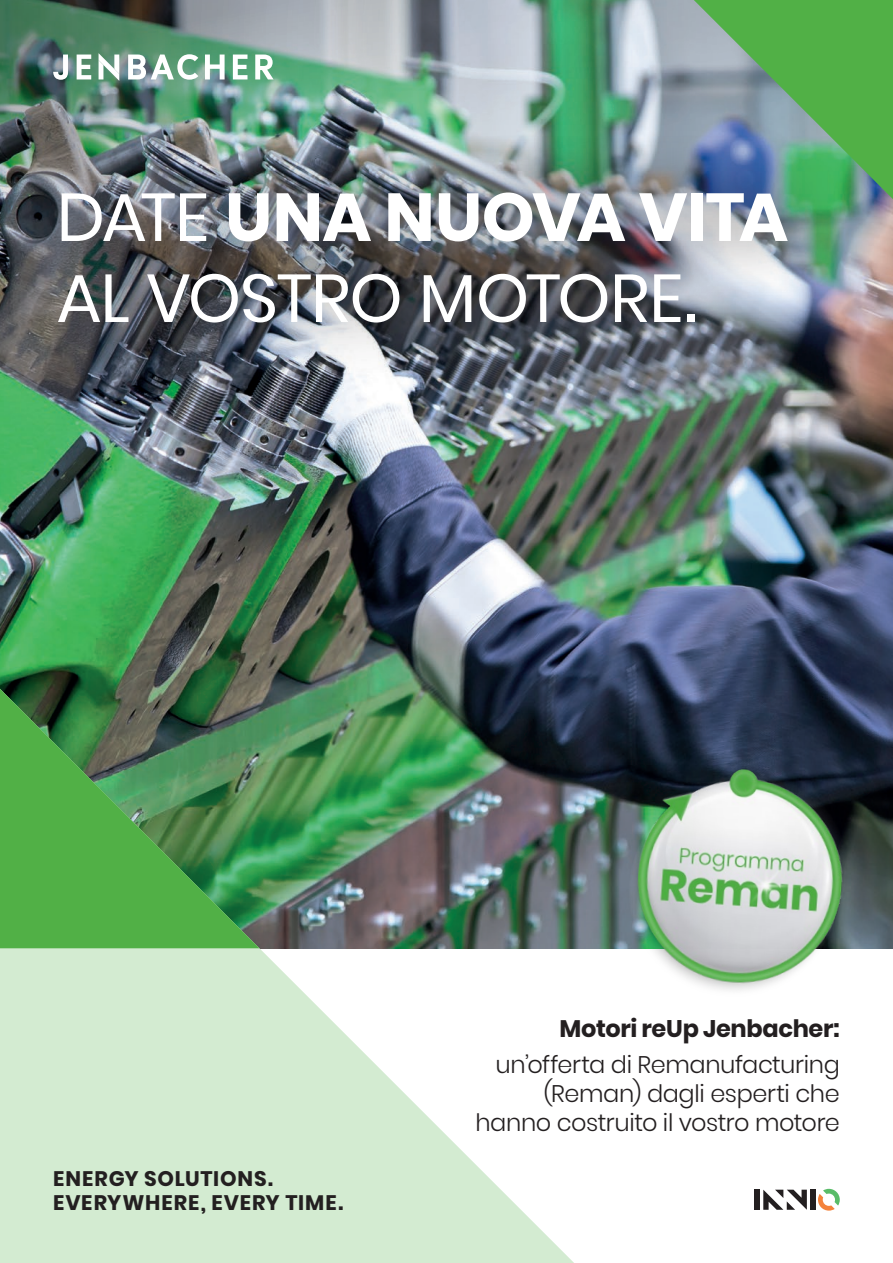
<style>
.page{position:relative;width:893px;height:1263px;background:#fff}
.page>*{position:absolute;margin:0;border:0;box-sizing:border-box;transform-origin:0 0}
.txt{font:67.5px/81px "Poppins";letter-spacing:-.015em;color:#fff}
.t1{font:300 24px "Poppins";letter-spacing:-.015em;color:#231f20}
.t2{font:700 24px "Poppins";letter-spacing:-.015em;color:#231f20}
.t3{font:700 21px "Poppins";letter-spacing:.04em;color:#231f20}
.s1{font-weight:700}
</style>
<div class="page">
<div style="left:755px;top:1190px;width:5px;height:20px;background:#231f20"></div>
<div style="left:810px;top:1190px;width:6px;height:20px;background:#231f20"></div>
<svg style="left:763px;top:1190px;width:44px;height:20px"></svg>
<svg style="left:818px;top:1189px;width:22px;height:21px"></svg>
<img style="left:0;top:199px;width:893px;height:749px">
<img style="left:0;top:0;width:855px;height:273px">
<img style="left:0;top:689px;width:574px;height:574px">
<img style="left:0;top:689px;width:259px;height:259px">
<svg style="left:694px;top:0;width:199px;height:199px;background:#64aa67"></svg>
<svg style="left:128px;top:54px;width:70px;height:26px"></svg>
<svg style="left:205px;top:55px;width:20px;height:24px"></svg>
<svg style="left:233px;top:55px;width:14px;height:24px"></svg>
<svg style="left:255px;top:55px;width:19px;height:24px"></svg>
<svg style="left:77px;top:55px;width:14px;height:24px"></svg>
<svg style="left:53px;top:55px;width:15px;height:25px"></svg>
<svg style="left:99px;top:53px;width:20px;height:28px"></svg>
<img style="left:604px;top:739px;width:272px;height:252px">
<div style="left:0;top:131px;width:844px;height:252px;background:#231f20;opacity:.8"></div>
<p class="txt" style="left:57px;top:177px;width:733px">DATE <span class="s1">UNA NUOVA VITA<br></span>AL VOSTRO MOTORE.</p>
<p class="t3" style="left:53px;top:1166px;width:222px">ENERGY SOLUTIONS.</p>
<p class="t3" style="left:53px;top:1190px;width:292px">EVERYWHERE, EVERY TIME.</p>
<p class="t2" style="left:559px;top:1015px;width:282px">Motori reUp Jenbacher:</p>
<p class="t1" style="left:496px;top:1051px;width:345px">un’offerta di Remanufacturing</p>
<p class="t1" style="left:544px;top:1080px;width:297px">(Reman) dagli esperti che</p>
<p class="t1" style="left:475px;top:1108px;width:366px">hanno costruito il vostro motore</p>
</div>
